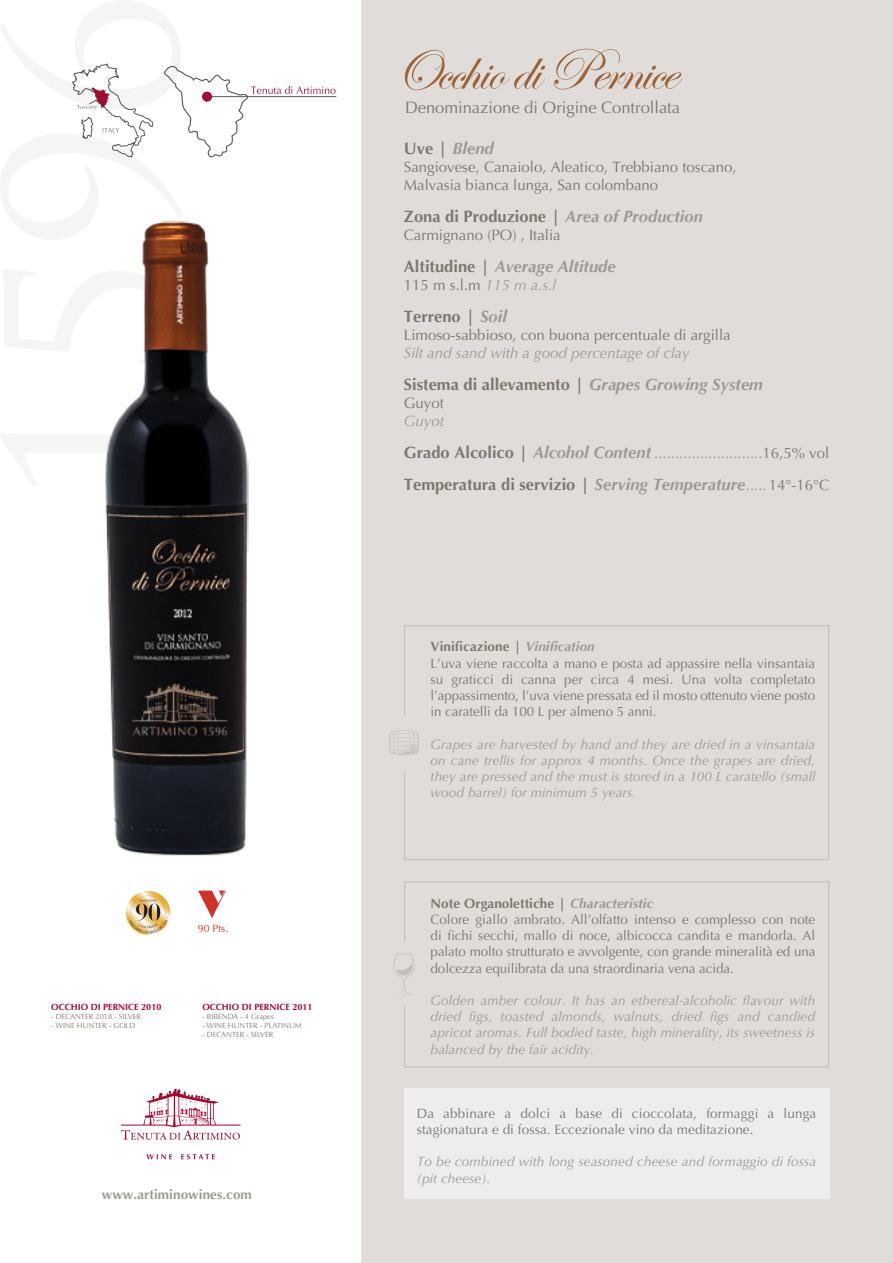
<style>
.page{position:relative;width:893px;height:1263px;background:#fff}
.page>*{position:absolute;margin:0;border:0;box-sizing:border-box;transform-origin:0 0}
.t1{font:60px "Edwardian Script ITC";letter-spacing:-.03em;color:#9c6336}
.t2{font:700 16.5px "Optima";color:#7f776f}
.t3{font:italic 700 16.5px "Optima";color:#9f9992}
.t4{font:16.5px "Optima";color:#7f776f}
.t5{font:15px "Optima";color:#7f776f}
.t6{font:15px "Optima";color:#9f9992}
.t7{font:italic 15px "Optima";color:#9f9992}
.paragrafo{font:13.5px/16.2px "Optima";letter-spacing:-.005em;color:#7f776f;text-align:justify}
.paragrafo-2{font:italic 13.5px/16.2px "Optima";letter-spacing:.005em;color:#9f9992;text-align:justify}
.paragrafo-3{font:700 13.5px "Optima";letter-spacing:.005em;color:#7f776f}
.t8{font:700 13.5px "Optima";letter-spacing:.005em;color:#9f9992}
.t9{font:10.5px "Optima";color:#d1322c}
.t10{font:700 9px "Optima";color:#a30a32}
.t11{font:7.5px "Optima";color:#7f776f}
.s1{font-style:normal;color:#7f776f}
.s2{font-style:italic;color:#9f9992}
.s3{font-weight:700;font-size:16.5px;color:#7f776f}
.s4{font-weight:700;font-style:italic;font-size:16.5px}
.s5{color:#7f776f}
.s6{font-weight:400;font-size:15px;color:#9f9992}
.s7{font-weight:400;font-size:15px}
</style>
<div class="page">
<div style="left:361px;top:0;width:532px;height:1263px;background:#dfdcd9"></div>
<svg style="left:121px;top:1089px;width:120px;height:51px"></svg>
<svg style="left:147px;top:1154px;width:68px;height:5px"></svg>
<hr style="left:211px;top:96px;width:125px;height:1px;background:#57585a">
<svg style="left:164px;top:65px;width:171px;height:93px"></svg>
<svg style="left:72px;top:63px;width:82px;height:95px"></svg>
<div style="left:404px;top:1089px;width:425px;height:110px;background:#ededec"></div>
<div style="left:404px;top:625px;width:425px;height:235px;border:1px solid #c3bfba"></div>
<div style="left:404px;top:881px;width:425px;height:186px;border:1px solid #c3bfba"></div>
<div style="left:395px;top:715px;width:17px;height:55px;background:#dfdcd9"></div>
<svg style="left:389px;top:730px;width:30px;height:25px"></svg>
<div style="left:395px;top:942px;width:17px;height:64px;background:#dfdcd9"></div>
<svg style="left:393px;top:953px;width:22px;height:42px"></svg>
<img style="left:105px;top:221px;width:144px;height:635px">
<img style="left:125px;top:890px;width:45px;height:45px">
<img style="left:198px;top:890px;width:28px;height:28px">
<p class="t10" style="left:51px;top:1002px;width:112px">OCCHIO DI PERNICE 2010</p>
<p class="t11" style="left:51px;top:1012px;width:91px">- DECANTER 2018 - SILVER</p>
<p class="t11" style="left:51px;top:1021px;width:85px">- WINE HUNTER - GOLD</p>
<p class="t9" style="left:198px;top:922px;width:32px">90 Pts.</p>
<p class="t10" style="left:202px;top:1002px;width:112px">OCCHIO DI PERNICE 2011</p>
<p class="t11" style="left:202px;top:1012px;width:73px">- BIBENDA - 4 Grapes</p>
<p class="t11" style="left:202px;top:1021px;width:101px">- WINE HUNTER - PLATINUM</p>
<p class="t11" style="left:202px;top:1030px;width:73px">- DECANTER - SILVER</p>
<p class="t8" style="left:102px;top:1187px;width:152px">www.artiminowines.com</p>
<p class="t1" style="left:390px;top:37px;width:288px">Occhio di Pernice</p>
<p class="t4" style="left:405px;top:98px;width:277px">Denominazione di Origine Controllata</p>
<p class="t3" style="left:404px;top:139px;width:91px"><span class="s1">Uve |</span> Blend</p>
<p class="t5" style="left:404px;top:158px;width:334px">Sangiovese, Canaiolo, Aleatico, Trebbiano toscano,</p>
<p class="t5" style="left:404px;top:176px;width:256px">Malvasia bianca lunga, San colombano</p>
<p class="t2" style="left:404px;top:207px;width:300px">Zona di Produzione | <span class="s2">Area of Production</span></p>
<p class="t5" style="left:404px;top:226px;width:158px">Carmignano (PO) , Italia</p>
<p class="t3" style="left:404px;top:257px;width:213px"><span class="s1">Altitudine |</span> Average Altitude</p>
<p class="t5" style="left:404px;top:276px;width:154px">115 m s.l.m <span class="s2">115 m a.s.l</span></p>
<p class="t2" style="left:404px;top:307px;width:104px">Terreno | <span class="s2">Soil</span></p>
<p class="t5" style="left:404px;top:326px;width:328px">Limoso-sabbioso, con buona percentuale di argilla</p>
<p class="t7" style="left:404px;top:344px;width:287px">Silt and sand with a good percentage of clay</p>
<p class="t2" style="left:404px;top:375px;width:361px">Sistema di allevamento | <span class="s2">Grapes Growing System</span></p>
<p class="t5" style="left:404px;top:394px;width:42px">Guyot</p>
<p class="t7" style="left:404px;top:412px;width:42px">Guyot</p>
<p class="t6" style="left:404px;top:444px;width:427px"><span class="s3">Grado Alcolico |</span> <span class="s4">Alcohol Content</span> ..........................<span class="s5">16,5% vol</span></p>
<p class="t2" style="left:404px;top:474px;width:427px">Temperatura di servizio | <span class="s2">Serving Temperature</span><span class="s6">.....</span><span class="s7">14°-16°C</span></p>
<p class="paragrafo-3" style="left:431px;top:639px;width:166px">Vinificazione | <span class="s2">Vinification</span></p>
<p class="paragrafo" style="left:431px;top:655px;width:386px">L’uva viene raccolta a mano e posta ad appassire nella vinsantaia su graticci di canna per circa 4 mesi. Una volta completato l’appassimento, l’uva viene pressata ed il mosto ottenuto viene posto in caratelli da 100 L per almeno 5 anni.</p>
<p class="paragrafo-2" style="left:431px;top:736px;width:386px">Grapes are harvested by hand and they are dried in a vinsantaia on cane trellis for approx 4 months. Once the grapes are dried, they are pressed and the must is stored in a 100 L caratello (small wood barrel) for minimum 5 years.</p>
<p class="paragrafo-3" style="left:431px;top:895px;width:224px">Note Organolettiche | <span class="s2">Characteristic</span></p>
<p class="paragrafo" style="left:431px;top:911px;width:386px">Colore giallo ambrato. All’olfatto intenso e complesso con note di fichi secchi, mallo di noce, albicocca candita e mandorla. Al palato molto strutturato e avvolgente, con grande mineralità ed una dolcezza equilibrata da una straordinaria vena acida.</p>
<p class="paragrafo-2" style="left:431px;top:992px;width:386px">Golden amber colour. It has an ethereal-alcoholic flavour with dried figs, toasted almonds, walnuts, dried figs and candied apricot aromas. Full bodied taste, high minerality, its sweetness is balanced by the fair acidity.</p>
<p class="paragrafo" style="left:417px;top:1105px;width:401px">Da abbinare a dolci a base di cioccolata, formaggi a lunga stagionatura e di fossa. Eccezionale vino da meditazione.</p>
<p class="paragrafo-2" style="left:417px;top:1154px;width:401px">To be combined with long seasoned cheese and formaggio di fossa (pit cheese).</p>
</div>
